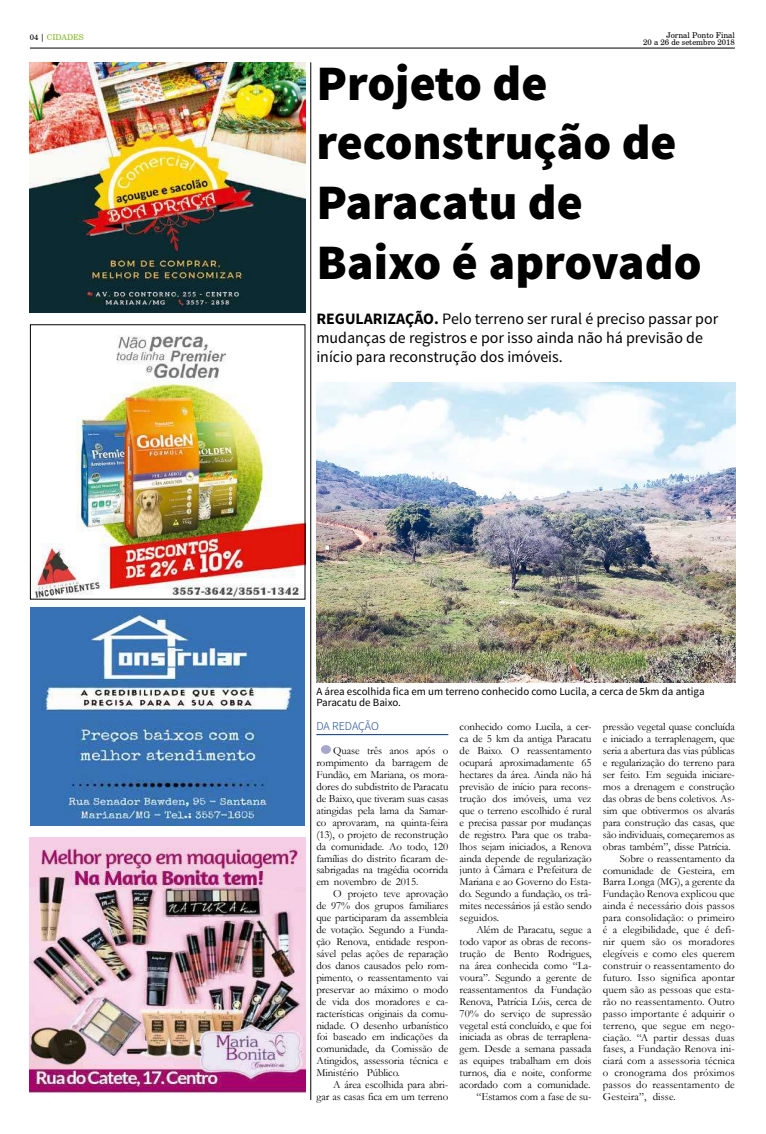
<style>
.page{position:relative;width:766px;height:1134px;background:#fff}
.page>*{position:absolute;margin:0;border:0;box-sizing:border-box;transform-origin:0 0}
.t1{font:900 49.7px/59.6px "Source Sans Pro";color:#000}
.t2{font:15.9px/19.1px "Source Sans Pro";color:#000}
.t3{font:300 11.9px "Source Sans Pro";letter-spacing:-.01em;color:#003687}
.t4{font:10.9px/11.9px "Garamond";letter-spacing:-.01em;color:#000;text-align:justify}
.t5{font:10.9px "Garamond";letter-spacing:.01em;color:#000}
.t6{font:10.9px/11.9px "Source Sans Pro";color:#000}
.t7{font:8px/8px "Century Schlbk Cyrillic BT";color:#000;text-align:right}
.t8{font:8px "Century Schlbk Cyrillic BT";color:#7eb620}
.s1{color:#000}
.s2{font-weight:700}
</style>
<div class="page">
<hr style="left:30px;top:48px;width:704px;height:1px;background:#000">
<hr style="left:310px;top:62px;width:1px;height:1038px;background:#000">
<img style="left:30px;top:838px;width:275px;height:255px">
<img style="left:30px;top:607px;width:274px;height:219px">
<img style="left:30px;top:62px;width:275px;height:251px">
<img style="left:32px;top:335px;width:271px;height:262px">
<hr style="left:316px;top:734px;width:132px;height:1px;background:#003687">
<div style="left:321px;top:745px;width:10px;height:9px;background:#a7a6cc;border-radius:50%"></div>
<img style="left:316px;top:383px;width:419px;height:300px">
<p class="t8" style="left:30px;top:32px;width:55px"><span class="s1">04 |</span> CIDADES</p>
<p class="t7" style="left:643px;top:31px;width:93px">Jornal Ponto Final<br>20 a 26 de setembro 2018</p>
<h1 class="t1" style="left:316px;top:55px;width:386px">Projeto de reconstrução de<br>Paracatu de<br>Baixo é aprovado</h1>
<h2 class="t2" style="left:316px;top:309px;width:403px"><span class="s2">REGULARIZAÇÃO.</span> Pelo terreno ser rural é preciso passar por mudanças de registros e por isso ainda não há previsão de início para reconstrução dos imóveis.</h2>
<p class="t6" style="left:316px;top:685px;width:389px">A área escolhida fica em um terreno conhecido como Lucila, a cerca de 5km da antiga<br>Paracatu de Baixo.</p>
<p class="t3" style="left:316px;top:719px;width:64px">DA REDAÇÃO</p>
<p class="t4" style="left:316px;top:744px;width:133px;text-indent:17px">Quase três anos após o rompimento da barragem de Fundão, em Mariana, os mora&shy;dores do subdistrito de Paracatu de Baixo, que tiveram suas casas atingidas pela lama da Samar&shy;co aprovaram, na quinta-feira (13), o projeto de reconstrução da comunidade. Ao todo, 120 famílias do distrito ficaram de&shy;sabrigadas na tragédia ocorrida em novembro de 2015.</p>
<p class="t4" style="left:316px;top:888px;width:133px;text-indent:17px">O projeto teve aprovação de 97% dos grupos familiares que participaram da assembleia de votação. Segundo a Funda&shy;ção Renova, entidade respon&shy;sável pelas ações de reparação dos danos causados pelo rom&shy;pimento, o reassentamento vai preservar ao máximo o modo de vida dos moradores e ca&shy;racterísticas originais da comu&shy;nidade. O desenho urbanístico foi baseado em indicações da comunidade, da Comissão de Atingidos, assessoria técnica e Ministério Público.</p>
<p class="t4" style="left:316px;top:1078px;width:133px;text-align:right">A área escolhida para abri-<br>gar as casas fica em um terreno</p>
<p class="t4" style="left:459px;top:721px;width:133px">conhecido como Lucila, a cer&shy;ca de 5 km da antiga Paracatu de Baixo. O reassentamento ocupará aproximadamente 65 hectares da área. Ainda não há previsão de início para recons&shy;trução dos imóveis, uma vez que o terreno escolhido é rural e precisa passar por mudanças de registro. Para que os traba&shy;lhos sejam iniciados, a Renova ainda depende de regularização junto à Câmara e Prefeitura de Mariana e ao Governo do Esta&shy;do. Segundo a fundação, os trâ&shy;mites necessários já estão sendo seguidos.</p>
<p class="t4" style="left:459px;top:923px;width:133px;text-align:right">Além de Paracatu, segue a todo vapor as obras de recons&shy;trução de Bento Rodrigues, na área conhecida como “La&shy;voura”. Segundo a gerente de reassentamentos da Fundação<br>Renova, Patrícia Lóis, cerca de<br>70% do serviço de supressão vegetal está concluído, e que foi iniciada as obras de terraplena&shy;gem. Desde a semana passada as equipes trabalham em dois turnos, dia e noite, conforme acordado com a comunidade. “Estamos com a fase de su-</p>
<p class="t4" style="left:602px;top:721px;width:133px">pressão vegetal quase concluída</p>
<p class="t4" style="left:602px;top:733px;width:133px">e iniciado a terraplenagem, que</p>
<p class="t4" style="left:602px;top:744px;width:133px">seria a abertura das vias públicas</p>
<p class="t4" style="left:602px;top:756px;width:133px">e regularização do terreno para</p>
<p class="t4" style="left:602px;top:768px;width:133px">ser feito. Em seguida iniciare-</p>
<p class="t4" style="left:602px;top:780px;width:133px">mos a drenagem e construção</p>
<p class="t4" style="left:602px;top:792px;width:133px">das obras de bens coletivos. As-</p>
<p class="t4" style="left:602px;top:804px;width:133px">sim que obtivermos os alvarás</p>
<p class="t4" style="left:602px;top:816px;width:133px">para construção das casas, que</p>
<p class="t4" style="left:602px;top:828px;width:133px">são individuais, começaremos as</p>
<p class="t4" style="left:602px;top:840px;width:129px">obras também”, disse Patrícia.</p>
<p class="t4" style="left:619px;top:852px;width:116px">Sobre o reassentamento da</p>
<p class="t4" style="left:602px;top:864px;width:133px">comunidade de Gesteira, em</p>
<p class="t4" style="left:602px;top:876px;width:133px">Barra Longa (MG), a gerente da</p>
<p class="t5" style="left:602px;top:887px;width:133px">Fundação Renova explicou que</p>
<p class="t5" style="left:602px;top:898px;width:133px">ainda é necessário dois passos</p>
<p class="t5" style="left:602px;top:910px;width:133px">para consolidação: o primeiro</p>
<p class="t5" style="left:602px;top:922px;width:133px">é a elegibilidade, que é defi-</p>
<p class="t5" style="left:602px;top:934px;width:133px">nir quem são os moradores</p>
<p class="t5" style="left:602px;top:946px;width:133px">elegíveis e como eles querem</p>
<p class="t5" style="left:602px;top:958px;width:133px">construir o reassentamento do</p>
<p class="t5" style="left:602px;top:970px;width:133px">futuro. Isso significa apontar</p>
<p class="t5" style="left:602px;top:982px;width:133px">quem são as pessoas que esta-</p>
<p class="t5" style="left:602px;top:994px;width:133px">rão no reassentamento. Outro</p>
<p class="t5" style="left:602px;top:1006px;width:133px">passo importante é adquirir o</p>
<p class="t5" style="left:602px;top:1018px;width:133px">terreno, que segue em nego-</p>
<p class="t5" style="left:602px;top:1030px;width:133px">ciação. “A partir dessas duas</p>
<p class="t5" style="left:602px;top:1042px;width:133px">fases, a Fundação Renova ini-</p>
<p class="t5" style="left:602px;top:1054px;width:133px">ciará com a assessoria técnica</p>
<p class="t5" style="left:602px;top:1065px;width:133px">o cronograma dos próximos</p>
<p class="t5" style="left:602px;top:1077px;width:133px">passos do reassentamento de</p>
<p class="t5" style="left:602px;top:1089px;width:74px">Gesteira”, disse.</p>
</div>
